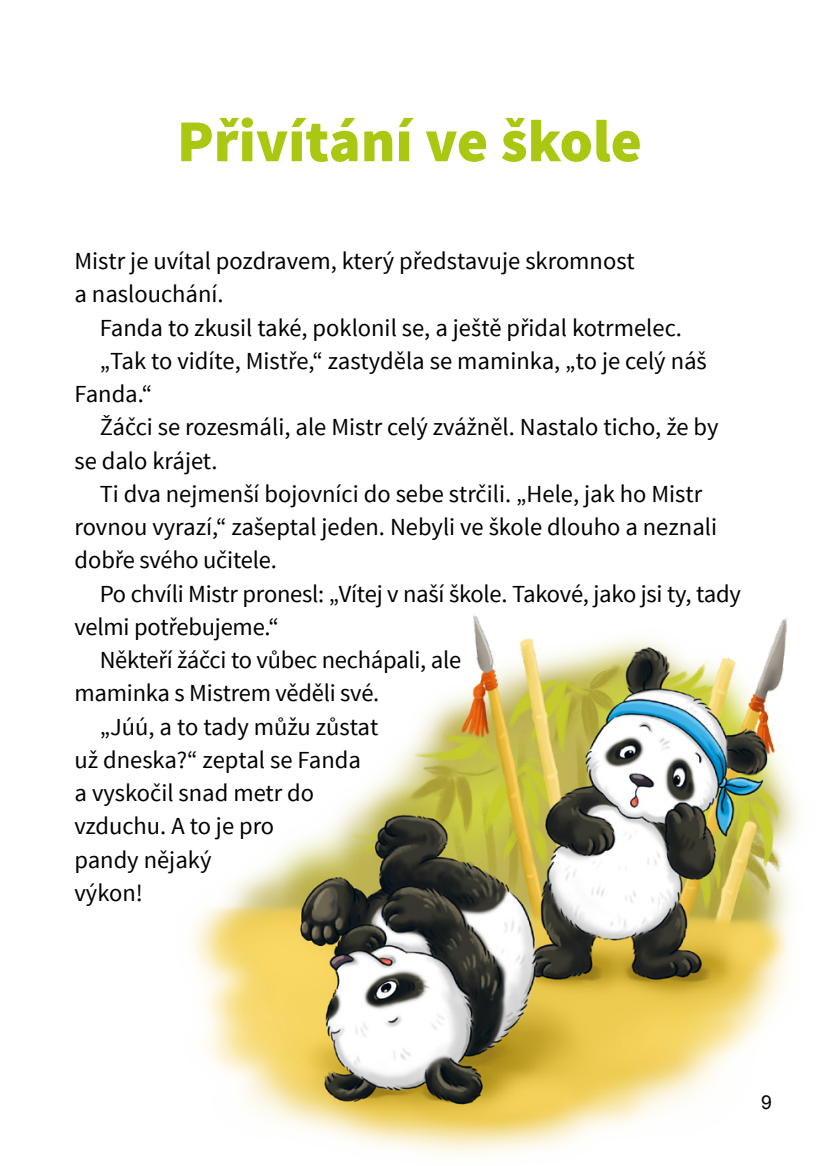
<style>
.page{position:relative;width:819px;height:1166px;background:#fff}
.page>*{position:absolute;margin:0;border:0;box-sizing:border-box;transform-origin:0 0}
.t1{font:900 59.5px "Source Sans Pro";color:#aac811}
.t2{font:24.5px/33.2px "Source Sans Pro";color:#000}
.t3{font:19.25px "Arial";color:#000}
</style>
<div class="page">
<img style="left:192px;top:615px;width:607px;height:540px">
<h1 class="t1" style="left:177px;top:103px;width:466px">Přivítání ve škole</h1>
<p class="t2" style="left:74px;top:245px;width:562px">Mistr je uvítal pozdravem, který představuje skromnost a naslouchání.</p>
<p class="t2" style="left:100px;top:311px;width:583px">Fanda to zkusil také, poklonil se, a ještě přidal kotrmelec.</p>
<p class="t2" style="left:100px;top:344px;width:608px">„Tak to vidíte, Mistře,“ zastyděla se maminka, „to je celý náš</p>
<p class="t2" style="left:74px;top:378px;width:79px">Fanda.“</p>
<p class="t2" style="left:100px;top:411px;width:620px">Žáčci se rozesmáli, ale Mistr celý zvážněl. Nastalo ticho, že by</p>
<p class="t2" style="left:74px;top:444px;width:145px">se dalo krájet.</p>
<p class="t2" style="left:100px;top:477px;width:604px">Ti dva nejmenší bojovníci do sebe strčili. „Hele, jak ho Mistr</p>
<p class="t2" style="left:74px;top:511px;width:644px">rovnou vyrazí,“ zašeptal jeden. Nebyli ve škole dlouho a neznali</p>
<p class="t2" style="left:74px;top:544px;width:204px">dobře svého učitele.</p>
<p class="t2" style="left:100px;top:577px;width:642px">Po chvíli Mistr pronesl: „Vítej v naší škole. Takové, jako jsi ty, tady</p>
<p class="t2" style="left:74px;top:610px;width:206px">velmi potřebujeme.“</p>
<p class="t2" style="left:100px;top:644px;width:363px">Někteří žáčci to vůbec nechápali, ale</p>
<p class="t2" style="left:74px;top:677px;width:306px">maminka s Mistrem věděli své.</p>
<p class="t2" style="left:100px;top:710px;width:280px">„Júú, a to tady můžu zůstat</p>
<p class="t2" style="left:74px;top:743px;width:288px">už dneska?“ zeptal se Fanda</p>
<p class="t2" style="left:74px;top:777px;width:241px">a vyskočil snad metr do</p>
<p class="t2" style="left:74px;top:810px;width:201px">vzduchu. A to je pro</p>
<p class="t2" style="left:74px;top:843px;width:138px">pandy nějaký</p>
<p class="t2" style="left:74px;top:876px;width:70px">výkon!</p>
<p class="t3" style="left:761px;top:1090px;width:12px">9</p>
</div>
